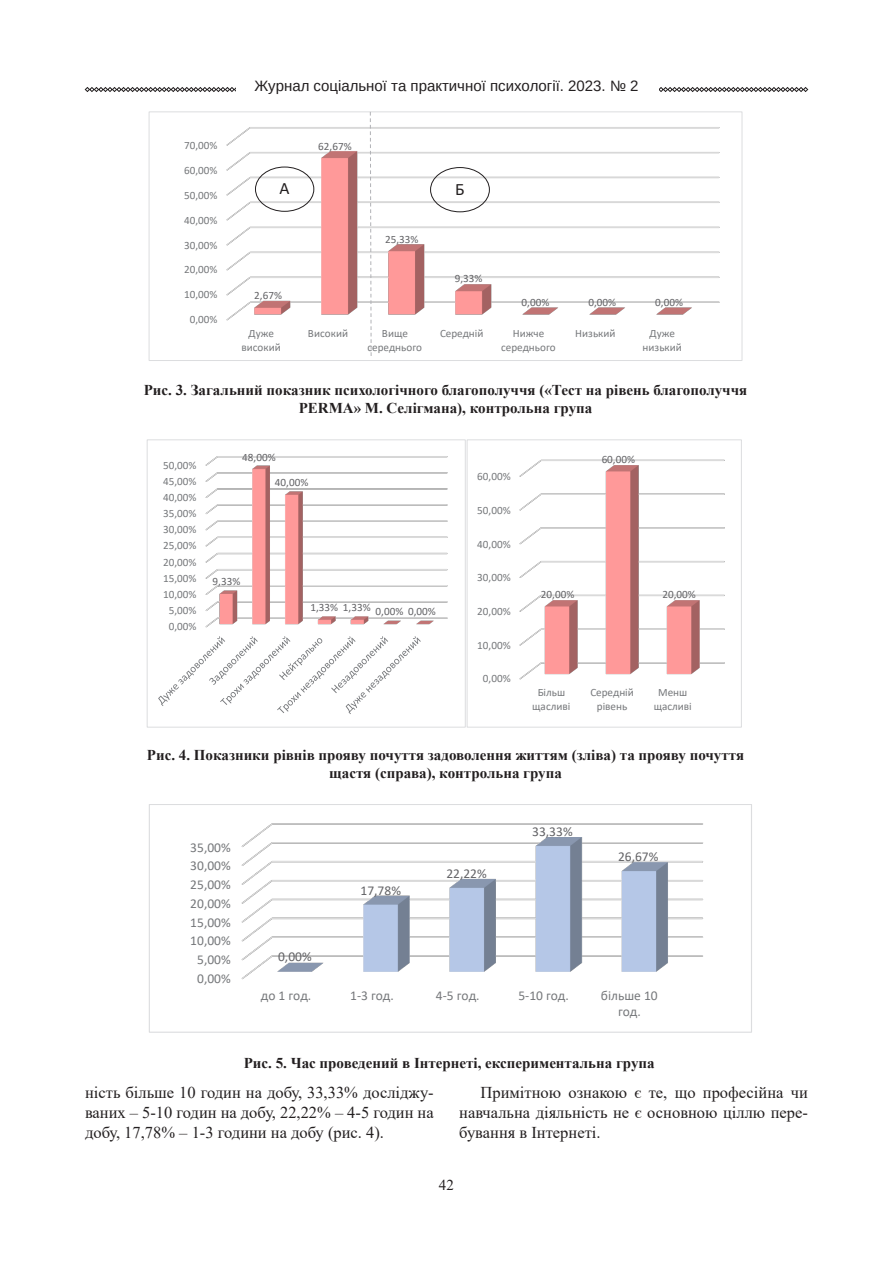
<style>
.page{position:relative;width:893px;height:1263px;background:#fff}
.page>*{position:absolute;margin:0;border:0;box-sizing:border-box;transform-origin:0 0}
.t1{font:17.4px "Calibri";color:#231f20}
.Текст_основной_G{font:16.5px/19.8px "Times New Roman";color:#231f20;text-align:justify}
.Рисунок{font:700 15px/18px "Times New Roman";color:#231f20;text-align:center}
.t2{font:15px "Arimo";color:#231f20}
.t3{font:15px "Times New Roman";color:#231f20}
.t4{font:13.5px/16.5px "Calibri";color:#76787b;text-align:center}
.t5{font:13.5px "Calibri";color:#636366}
.t6{font:11.1px/13.6px "Calibri";color:#76787b;text-align:center}
.t7{font:11.1px "Calibri";color:#636366}
</style>
<div class="page">
<svg style="left:85px;top:87px;width:723px;height:5px"></svg>
<div style="left:236px;top:76px;width:423px;height:26px;background:#fff"></div>
<img style="left:226px;top:127px;width:494px;height:194px">
<div style="left:149px;top:112px;width:593px;height:249px;border:1px solid #dcdddf"></div>
<svg style="left:369px;top:112px;width:3px;height:244px"></svg>
<div style="left:255px;top:167px;width:59px;height:45px;border:1px solid #231f20;border-radius:50%"></div>
<div style="left:430px;top:167px;width:60px;height:45px;border:1px solid #231f20;border-radius:50%"></div>
<img style="left:205px;top:456px;width:243px;height:172px">
<svg style="left:158px;top:636px;width:263px;height:78px"></svg>
<div style="left:147px;top:440px;width:319px;height:288px;border:1px solid #dcdddf"></div>
<img style="left:519px;top:459px;width:206px;height:221px">
<div style="left:467px;top:440px;width:275px;height:288px;border:1px solid #dcdddf"></div>
<img style="left:241px;top:823px;width:463px;height:157px">
<div style="left:149px;top:804px;width:603px;height:229px;border:1px solid #dcdddf"></div>
<p class="t6" style="left:184px;top:139px;width:35px">70,00%</p>
<p class="t6" style="left:184px;top:163px;width:35px">60,00%</p>
<p class="t6" style="left:184px;top:188px;width:35px">50,00%</p>
<p class="t6" style="left:184px;top:213px;width:35px">40,00%</p>
<p class="t6" style="left:184px;top:238px;width:35px">30,00%</p>
<p class="t6" style="left:184px;top:263px;width:35px">20,00%</p>
<p class="t6" style="left:184px;top:287px;width:35px">10,00%</p>
<p class="t6" style="left:190px;top:312px;width:29px">0,00%</p>
<h3 class="t2" style="left:254px;top:76px;width:386px">Журнал соціальної та практичної психології. 2023. № 2</h3>
<p class="t7" style="left:318px;top:139px;width:35px">62,67%</p>
<p class="t1" style="left:280px;top:177px;width:12px">А</p>
<p class="t1" style="left:455px;top:177px;width:11px">Б</p>
<p class="t7" style="left:254px;top:288px;width:29px">2,67%</p>
<p class="t7" style="left:385px;top:231px;width:35px">25,33%</p>
<p class="t7" style="left:455px;top:271px;width:29px">9,33%</p>
<p class="t7" style="left:522px;top:294px;width:29px">0,00%</p>
<p class="t7" style="left:588px;top:294px;width:29px">0,00%</p>
<p class="t7" style="left:655px;top:294px;width:29px">0,00%</p>
<p class="t6" style="left:241px;top:326px;width:41px">Дуже високий</p>
<p class="t6" style="left:308px;top:326px;width:42px">Високий</p>
<p class="t6" style="left:368px;top:326px;width:56px">Вище середнього</p>
<p class="t6" style="left:440px;top:326px;width:45px">Середній</p>
<p class="t6" style="left:501px;top:326px;width:56px">Нижче середнього</p>
<p class="t6" style="left:575px;top:326px;width:42px">Низький</p>
<p class="t6" style="left:643px;top:326px;width:41px">Дуже низький</p>
<p class="Рисунок" style="left:144px;top:381px;width:605px">Рис. 3. Загальний показник психологічного благополуччя («Тест на рівень благополуччя<br>PERMA» М. Селігмана), контрольна група</p>
<p class="t6" style="left:163px;top:458px;width:35px">50,00%</p>
<p class="t6" style="left:163px;top:474px;width:35px">45,00%</p>
<p class="t6" style="left:163px;top:490px;width:35px">40,00%</p>
<p class="t6" style="left:163px;top:507px;width:35px">35,00%</p>
<p class="t6" style="left:163px;top:523px;width:35px">30,00%</p>
<p class="t6" style="left:163px;top:539px;width:35px">25,00%</p>
<p class="t6" style="left:163px;top:555px;width:35px">20,00%</p>
<p class="t6" style="left:163px;top:571px;width:35px">15,00%</p>
<p class="t6" style="left:163px;top:587px;width:35px">10,00%</p>
<p class="t6" style="left:169px;top:603px;width:29px">5,00%</p>
<p class="t6" style="left:169px;top:619px;width:29px">0,00%</p>
<p class="t7" style="left:242px;top:449px;width:35px">48,00%</p>
<p class="t7" style="left:275px;top:475px;width:35px">40,00%</p>
<p class="t7" style="left:213px;top:573px;width:29px">9,33%</p>
<p class="t7" style="left:310px;top:601px;width:127px">1,33% 1,33% 0,00% 0,00%</p>
<p class="t6" style="left:477px;top:470px;width:35px">60,00%</p>
<p class="t6" style="left:477px;top:503px;width:35px">50,00%</p>
<p class="t6" style="left:477px;top:537px;width:35px">40,00%</p>
<p class="t6" style="left:477px;top:570px;width:35px">30,00%</p>
<p class="t6" style="left:477px;top:604px;width:35px">20,00%</p>
<p class="t6" style="left:477px;top:638px;width:35px">10,00%</p>
<p class="t6" style="left:483px;top:671px;width:29px">0,00%</p>
<p class="t7" style="left:602px;top:452px;width:35px">60,00%</p>
<p class="t7" style="left:541px;top:586px;width:35px">20,00%</p>
<p class="t7" style="left:662px;top:586px;width:35px">20,00%</p>
<p class="t6" style="left:532px;top:685px;width:40px">Більш щасливі</p>
<p class="t6" style="left:590px;top:685px;width:45px">Середній рівень</p>
<p class="t6" style="left:654px;top:685px;width:40px">Менш щасливі</p>
<p class="Рисунок" style="left:147px;top:745px;width:599px">Рис. 4. Показники рівнів прояву почуття задоволення життям (зліва) та прояву почуття щастя (справа), контрольна група</p>
<p class="t4" style="left:190px;top:838px;width:42px">35,00%</p>
<p class="t4" style="left:190px;top:857px;width:42px">30,00%</p>
<p class="t4" style="left:190px;top:876px;width:42px">25,00%</p>
<p class="t4" style="left:190px;top:895px;width:42px">20,00%</p>
<p class="t4" style="left:190px;top:913px;width:42px">15,00%</p>
<p class="t4" style="left:190px;top:932px;width:42px">10,00%</p>
<p class="t4" style="left:197px;top:951px;width:35px">5,00%</p>
<p class="t4" style="left:197px;top:970px;width:35px">0,00%</p>
<p class="t5" style="left:278px;top:947px;width:35px">0,00%</p>
<p class="t5" style="left:361px;top:881px;width:42px">17,78%</p>
<p class="t5" style="left:446px;top:864px;width:42px">22,22%</p>
<p class="t5" style="left:532px;top:822px;width:42px">33,33%</p>
<p class="t5" style="left:618px;top:847px;width:42px">26,67%</p>
<p class="t4" style="left:261px;top:987px;width:52px">до 1 год.</p>
<p class="t4" style="left:350px;top:987px;width:45px">1-3 год.</p>
<p class="t4" style="left:436px;top:987px;width:45px">4-5 год.</p>
<p class="t4" style="left:518px;top:987px;width:52px">5-10 год.</p>
<p class="t4" style="left:601px;top:987px;width:58px">більше 10 год.</p>
<p class="Рисунок" style="left:244px;top:1054px;width:412px">Рис. 5. Час проведений в Інтернеті, експериментальна група</p>
<p class="Текст_основной_G" style="left:85px;top:1082px;width:350px">ність більше 10 годин на добу, 33,33% досліджу&shy;ваних – 5-10 годин на добу, 22,22% – 4-5 годин на добу, 17,78% – 1-3 години на добу (рис. 4).</p>
<p class="Текст_основной_G" style="left:459px;top:1082px;width:350px;text-indent:21px">Примітною ознакою є те, що професійна чи навчальна діяльність не є основною ціллю пере&shy;бування в Інтернеті.</p>
<h3 class="t3" style="left:439px;top:1175px;width:16px">42</h3>
</div>
